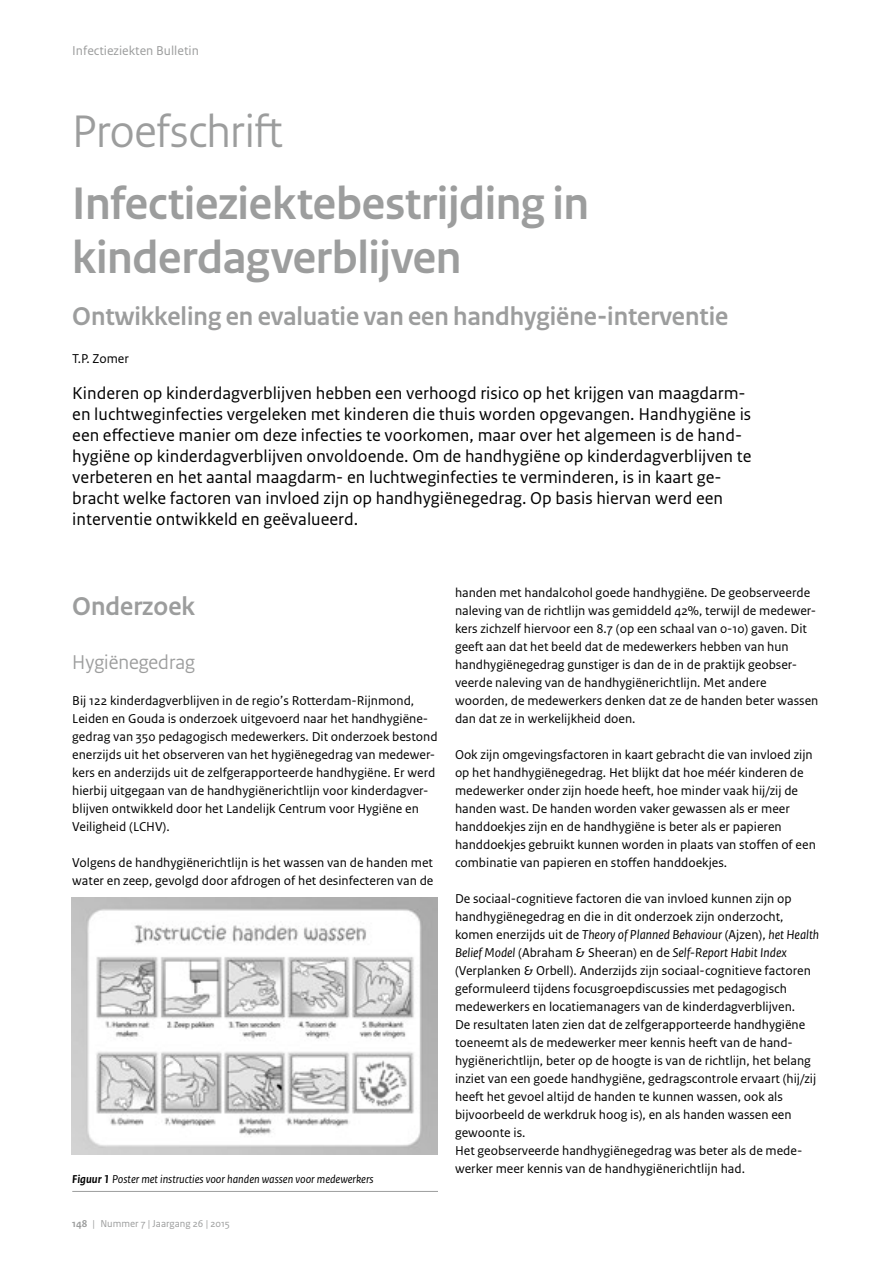
<style>
.page{position:relative;width:893px;height:1263px;background:#fff}
.page>*{position:absolute;margin:0;border:0;box-sizing:border-box;transform-origin:0 0}
.IB__Kop_titel_artike{font:700 48px/54px "Rijksoverheid Sans Heading";letter-spacing:-.005em;color:#9c9d9d}
.IB_1_Aankondigingsti{font:48px "Rijksoverheid Sans Heading";letter-spacing:-.01em;color:#9c9d9d}
.IB__Kop_titel_artike-2{font:700 27px "Rijksoverheid Sans Heading";color:#9c9d9d}
.IB_Kop1__H3{font:700 27px "Rijksoverheid Sans Heading";color:#9c9d9d}
.IB_Kop2__H3{font:21px "Rijksoverheid Sans Heading";color:#9c9d9d}
.IB_Inleidingen__P{font:18px/21px "Rijksoverheid Sans Text";color:#000}
.IB_Broodtekst_Sans{font:13.5px/18px "Rijksoverheid Sans Text";color:#000}
.t1{font:13.5px "Rijksoverheid Sans Text";color:#9c9d9d}
.IB_Auteur__P{font:13.5px "Rijksoverheid Sans Text";color:#000}
.IB_Bijschriften_figu{font:italic 12px "Rijksoverheid Sans Text";color:#000}
.t2{font:10.5px "Rijksoverheid Sans Text";color:#9c9d9d}
.s1{font-weight:700}
.s2{font-style:italic}
</style>
<div class="page">
<hr style="left:72px;top:1191px;width:366px;height:1px;background:#9c9d9d">
<img style="left:71px;top:897px;width:366px;height:258px">
<p class="t1" style="left:72px;top:43px;width:128px">Infectieziekten Bulletin</p>
<p class="IB_1_Aankondigingsti" style="left:72px;top:103px;width:212px">Proefschrift</p>
<p class="IB__Kop_titel_artike" style="left:72px;top:177px;width:518px">Infectieziektebestrijding in kinderdagverblijven</p>
<p class="IB__Kop_titel_artike-2" style="left:72px;top:301px;width:658px">Ontwikkeling en evaluatie van een handhygiëne-interventie</p>
<p class="IB_Auteur__P" style="left:72px;top:350px;width:58px">T.P. Zomer</p>
<p class="IB_Inleidingen__P" style="left:72px;top:382px;width:681px">Kinderen op kinderdagverblijven hebben een verhoogd risico op het krijgen van maagdarm&shy;en luchtweginfecties vergeleken met kinderen die thuis worden opgevangen. Handhygiëne is een effectieve manier om deze infecties te voorkomen, maar over het algemeen is de hand&shy;hygiëne op kinderdagverblijven onvoldoende. Om de handhygiëne op kinderdagverblijven te verbeteren en het aantal maagdarm- en luchtweginfecties te verminderen, is in kaart ge&shy;bracht welke factoren van invloed zijn op handhygiënegedrag. Op basis hiervan werd een interventie ontwikkeld en geëvalueerd.</p>
<p class="IB_Kop1__H3" style="left:72px;top:591px;width:124px">Onderzoek</p>
<p class="IB_Kop2__H3" style="left:72px;top:650px;width:124px">Hygiënegedrag</p>
<p class="IB_Broodtekst_Sans" style="left:72px;top:691px;width:367px">Bij 122 kinderdagverblijven in de regio’s Rotterdam-Rijnmond, Leiden en Gouda is onderzoek uitgevoerd naar het handhygiëne&shy;gedrag van 350 pedagogisch medewerkers. Dit onderzoek bestond enerzijds uit het observeren van het hygiënegedrag van medewer&shy;kers en anderzijds uit de zelfgerapporteerde handhygiëne. Er werd hierbij uitgegaan van de handhygiënerichtlijn voor kinderdagver&shy;blijven ontwikkeld door het Landelijk Centrum voor Hygiëne en Veiligheid (LCHV).</p>
<p class="IB_Broodtekst_Sans" style="left:72px;top:853px;width:363px">Volgens de handhygiënerichtlijn is het wassen van de handen met water en zeep, gevolgd door afdrogen of het desinfecteren van de</p>
<p class="IB_Bijschriften_figu" style="left:72px;top:1172px;width:303px"><span class="s1">Figuur 1</span> Poster met instructies voor handen wassen voor medewerkers</p>
<p class="t2" style="left:72px;top:1217px;width:159px"><span class="s1">148</span> | Nummer 7 | Jaargang 26 | 2015</p>
<p class="IB_Broodtekst_Sans" style="left:455px;top:583px;width:365px">handen met handalcohol goede handhygiëne. De geobserveerde naleving van de richtlijn was gemiddeld 42%, terwijl de medewer&shy;kers zichzelf hiervoor een 8.7 (op een schaal van 0-10) gaven. Dit geeft aan dat het beeld dat de medewerkers hebben van hun handhygiënegedrag gunstiger is dan de in de praktijk geobser&shy;veerde naleving van de handhygiënerichtlijn. Met andere woorden, de medewerkers denken dat ze de handen beter wassen dan dat ze in werkelijkheid doen.</p>
<p class="IB_Broodtekst_Sans" style="left:455px;top:745px;width:362px">Ook zijn omgevingsfactoren in kaart gebracht die van invloed zijn op het handhygiënegedrag. Het blijkt dat hoe méér kinderen de medewerker onder zijn hoede heeft, hoe minder vaak hij/zij de handen wast. De handen worden vaker gewassen als er meer handdoekjes zijn en de handhygiëne is beter als er papieren handdoekjes gebruikt kunnen worden in plaats van stoffen of een combinatie van papieren en stoffen handdoekjes.</p>
<p class="IB_Broodtekst_Sans" style="left:455px;top:889px;width:366px">De sociaal-cognitieve factoren die van invloed kunnen zijn op handhygiënegedrag en die in dit onderzoek zijn onderzocht, komen enerzijds uit de <span class="s2">Theory of Planned Behaviour</span> (Ajzen), <span class="s2">het Health Belief Model</span> (Abraham &amp; Sheeran) en de <span class="s2">Self-Report Habit Index </span>(Verplanken &amp; Orbell). Anderzijds zijn sociaal-cognitieve factoren geformuleerd tijdens focusgroepdiscussies met pedagogisch medewerkers en locatiemanagers van de kinderdagverblijven.</p>
<p class="IB_Broodtekst_Sans" style="left:455px;top:1015px;width:363px">De resultaten laten zien dat de zelfgerapporteerde handhygiëne toeneemt als de medewerker meer kennis heeft van de hand&shy;hygiënerichtlijn, beter op de hoogte is van de richtlijn, het belang inziet van een goede handhygiëne, gedragscontrole ervaart (hij/zij heeft het gevoel altijd de handen te kunnen wassen, ook als bijvoorbeeld de werkdruk hoog is), en als handen wassen een gewoonte is.</p>
<p class="IB_Broodtekst_Sans" style="left:455px;top:1141px;width:349px">Het geobserveerde handhygiënegedrag was beter als de mede&shy;werker meer kennis van de handhygiënerichtlijn had.</p>
</div>
